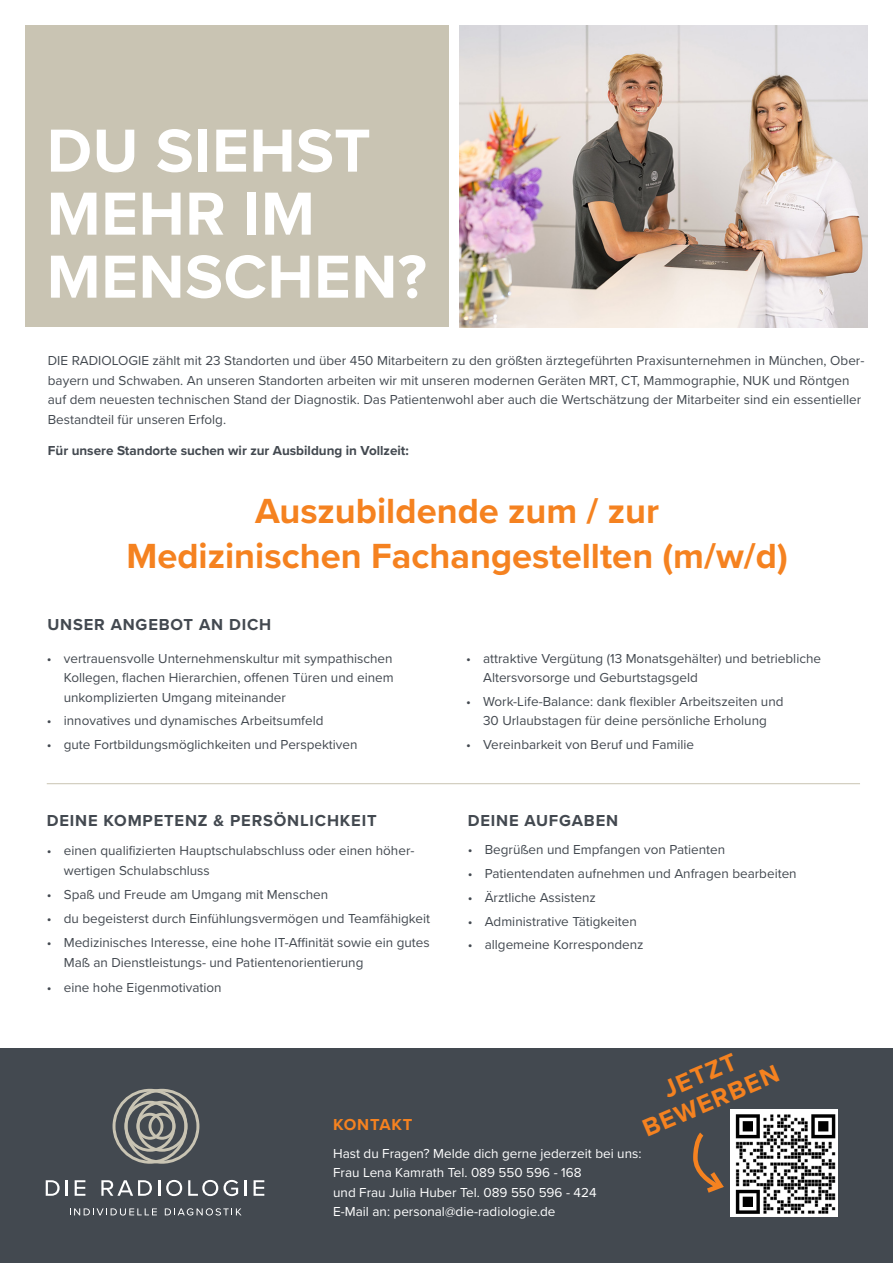
<style>
.page{position:relative;width:893px;height:1263px;background:#fff}
.page>*{position:absolute;margin:0;border:0;box-sizing:border-box;transform-origin:0 0}
.RAD-Headline{font:700 63px/63px "Proxima Nova";letter-spacing:.01em;color:#fff}
.RAD-Intro{font:700 36.15px/45.3px "Proxima Nova";color:#f58220;text-align:center}
.RAD-Subline{font:700 25.5px/27.8px "Proxima Nova";color:#f58220;text-align:center}
.RAD-Subline-2{font:700 16.5px "Proxima Nova";letter-spacing:.05em;color:#434950}
.RAD-Subline-3{font:700 16.5px "Proxima Nova";letter-spacing:.05em;color:#f58220}
.RAD-Fließtext{font:13.5px/19.5px "Proxima Nova";color:#434950}
.RAD-Fließtext-2{font:13.5px/19.5px "Proxima Nova";color:#fff}
.RAD-Fließtext-3{font:700 13.5px "Proxima Nova";color:#434950}
</style>
<div class="page">
<div style="left:26px;top:26px;width:423px;height:301px;background:#c9c4b3"></div>
<div style="left:0;top:1048px;width:893px;height:215px;background:#434950"></div>
<svg style="left:113px;top:1089px;width:86px;height:75px"></svg>
<svg style="left:46px;top:1180px;width:14px;height:16px"></svg>
<svg style="left:66px;top:1180px;width:2px;height:16px"></svg>
<svg style="left:75px;top:1180px;width:10px;height:16px"></svg>
<svg style="left:101px;top:1180px;width:51px;height:16px"></svg>
<svg style="left:158px;top:1180px;width:2px;height:16px"></svg>
<svg style="left:166px;top:1180px;width:16px;height:16px"></svg>
<svg style="left:188px;top:1180px;width:30px;height:16px"></svg>
<svg style="left:224px;top:1180px;width:14px;height:16px"></svg>
<svg style="left:245px;top:1180px;width:2px;height:16px"></svg>
<svg style="left:254px;top:1180px;width:10px;height:16px"></svg>
<svg style="left:70px;top:1208px;width:87px;height:7px"></svg>
<svg style="left:165px;top:1208px;width:76px;height:7px"></svg>
<img style="left:459px;top:26px;width:408px;height:301px">
<hr style="left:47px;top:783px;width:813px;height:1px;background:#c9c4b3">
<img style="left:731px;top:1109px;width:106px;height:107px">
<svg style="left:695px;top:1132px;width:29px;height:61px"></svg>
<p class="RAD-Headline" style="left:47px;top:118px;width:381px">DU SIEHST<br>MEHR IM<br>MENSCHEN?</p>
<p class="RAD-Fließtext" style="left:48px;top:350px;width:818px">DIE RADIOLOGIE zählt mit 23 Standorten und über 450 Mitarbeitern zu den größten ärztegeführten Praxisunternehmen in München, Ober&shy;bayern und Schwaben. An unseren Standorten arbeiten wir mit unseren modernen Geräten MRT, CT, Mammographie, NUK und Röntgen auf dem neuesten technischen Stand der Diagnostik. Das Patientenwohl aber auch die Wertschätzung der Mitarbeiter sind ein essentieller Bestandteil für unseren Erfolg.</p>
<p class="RAD-Fließtext-3" style="left:48px;top:441px;width:363px">Für unsere Standorte suchen wir zur Ausbildung in Vollzeit:</p>
<p class="RAD-Intro" style="left:126px;top:488px;width:663px">Auszubildende zum / zur<br>Medizinischen Fachangestellten (m/w/d)</p>
<p class="RAD-Subline-2" style="left:47px;top:612px;width:226px">UNSER ANGEBOT AN DICH</p>
<p class="RAD-Fließtext" style="left:64px;top:648px;width:331px;text-align:justify;text-indent:-17px">• vertrauensvolle Unternehmenskultur mit sympathischen Kollegen, flachen Hierarchien, offenen Türen und einem unkomplizierten Umgang miteinander</p>
<p class="RAD-Fließtext" style="left:47px;top:711px;width:278px">• innovatives und dynamisches Arbeitsumfeld</p>
<p class="RAD-Fließtext" style="left:47px;top:734px;width:312px">• gute Fortbildungsmöglichkeiten und Perspektiven</p>
<p class="RAD-Subline-2" style="left:47px;top:808px;width:331px">DEINE KOMPETENZ &amp; PERSÖNLICHKEIT</p>
<p class="RAD-Fließtext" style="left:64px;top:840px;width:352px;line-height:20px;text-indent:-17px">• einen qualifizierten Hauptschulabschluss oder einen höher&shy;wertigen Schulabschluss</p>
<p class="RAD-Fließtext" style="left:47px;top:884px;width:283px">• Spaß und Freude am Umgang mit Menschen</p>
<p class="RAD-Fließtext" style="left:47px;top:908px;width:385px">• du begeisterst durch Einfühlungsvermögen und Teamfähigkeit</p>
<p class="RAD-Fließtext" style="left:64px;top:932px;width:368px;line-height:20px;text-indent:-17px">• Medizinisches Interesse, eine hohe IT-Affinität sowie ein gutes<br>Maß an Dienstleistungs- und Patientenorientierung</p>
<p class="RAD-Fließtext" style="left:47px;top:977px;width:176px">• eine hohe Eigenmotivation</p>
<p class="RAD-Fließtext" style="left:483px;top:648px;width:339px;text-indent:-17px">• attraktive Vergütung (13 Monatsgehälter) und betriebliche<br>Altersvorsorge und Geburtstagsgeld</p>
<p class="RAD-Fließtext" style="left:466px;top:691px;width:319px;text-align:center">• Work-Life-Balance: dank flexibler Arbeitszeiten und<br>30 Urlaubstagen für deine persönliche Erholung</p>
<p class="RAD-Fließtext" style="left:466px;top:734px;width:230px">• Vereinbarkeit von Beruf und Familie</p>
<p class="RAD-Subline-2" style="left:468px;top:808px;width:152px">DEINE AUFGABEN</p>
<p class="RAD-Fließtext" style="left:468px;top:839px;width:259px">• Begrüßen und Empfangen von Patienten</p>
<p class="RAD-Fließtext" style="left:468px;top:863px;width:330px">• Patientendaten aufnehmen und Anfragen bearbeiten</p>
<p class="RAD-Fließtext" style="left:468px;top:887px;width:130px">• Ärztliche Assistenz</p>
<p class="RAD-Fließtext" style="left:468px;top:911px;width:171px">• Administrative Tätigkeiten</p>
<p class="RAD-Fließtext" style="left:468px;top:934px;width:177px">• allgemeine Korrespondenz</p>
<p class="RAD-Subline" style="left:627px;top:1090px;width:147px;rotate:-23deg">JETZT<br>BEWERBEN</p>
<p class="RAD-Subline-3" style="left:333px;top:1112px;width:81px">KONTAKT</p>
<p class="RAD-Fließtext-2" style="left:333px;top:1143px;width:310px">Hast du Fragen? Melde dich gerne jederzeit bei uns:<br>Frau Lena Kamrath Tel. 089 550 596 - 168<br>und Frau Julia Huber Tel. 089 550 596 - 424<br>E-Mail an: personal@die-radiologie.de</p>
</div>
